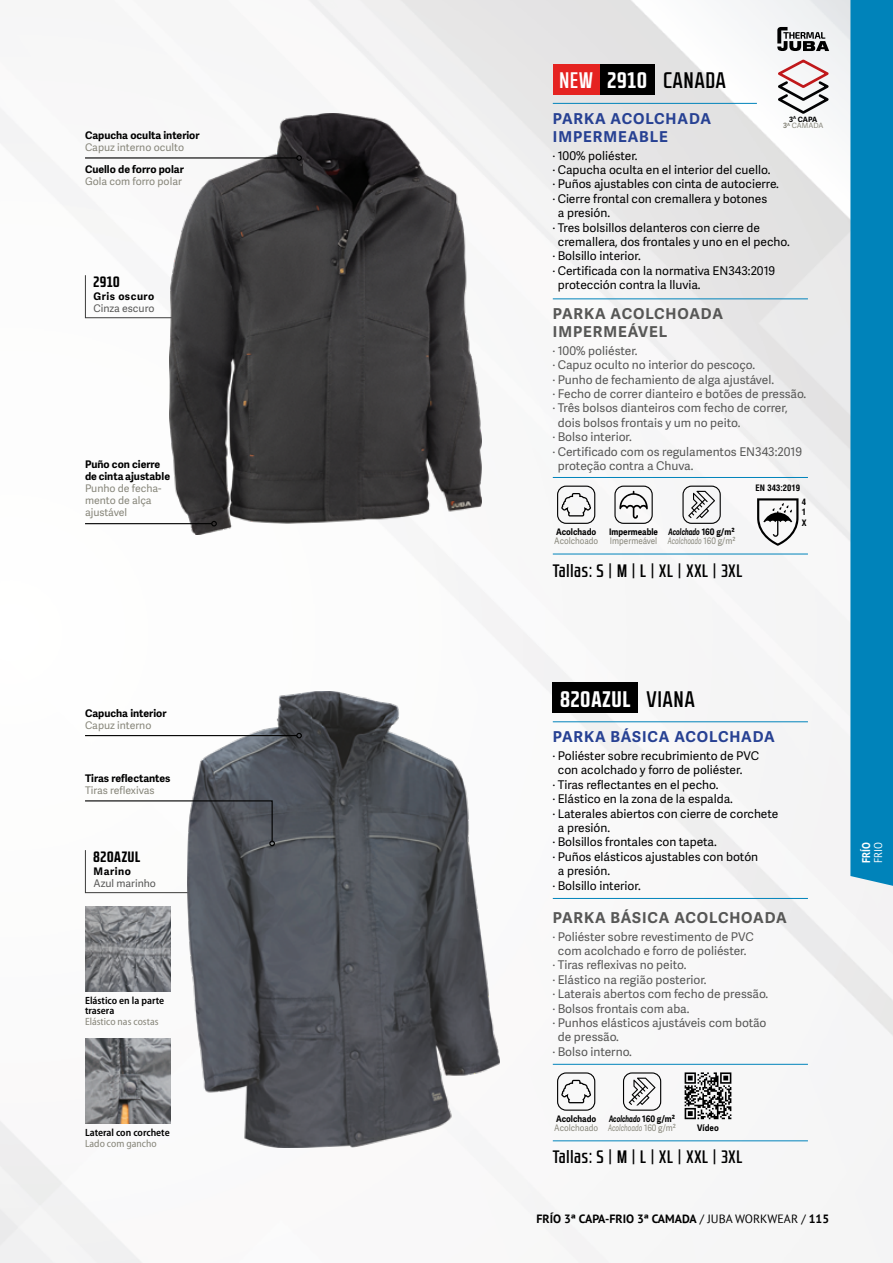
<style>
.page{position:relative;width:893px;height:1263px;background:#fff}
.page>*{position:absolute;margin:0;border:0;box-sizing:border-box;transform-origin:0 0}
.t1{font:700 22.5px "RB No 2.1 b";letter-spacing:.05em;color:#fff}
.t2{font:500 22.5px "RB No 2.1 b";letter-spacing:.05em;color:#000}
.t3{font:500 22.5px "RB No 2.1 b";color:#fff}
.t4{font:500 18px "RB No 2.1 b";letter-spacing:.05em;color:#000}
.t5{font:700 15px/18px "Adelle Sans";letter-spacing:.06em;color:#575756}
.t6{font:700 15px/18px "Adelle Sans";letter-spacing:.06em;color:#274193}
.t7{font:700 15px "RB No 2.1 b";letter-spacing:.05em;color:#000}
.t8{font:12px "Adelle Sans";color:#000}
.t9{font:12px "Adelle Sans";color:#575756}
.t10{font:700 12px "PT Sans";color:#000}
.t11{font:700 11.25px "PT Sans";color:#fff;scale:.9 1}
.t12{font:11.25px "PT Sans";color:#fff;scale:.9 1}
.t13{font:700 10.5px/12px "Adelle Sans";color:#000}
.t14{font:10.5px/12px "Adelle Sans";color:#87867a}
.t15{font:600 semi-condensed 10.5px/10.5px "Myriad Pro";color:#000}
.t16{font:semi-condensed 10.5px "Myriad Pro";color:#87867a}
.t17{font:10.5px "Adelle Sans";color:#575756}
.t18{font:700 10.5px "Adelle Sans";letter-spacing:.05em;color:#000}
.t19{font:italic 9px/9px "Adelle Sans";color:#87867a;scale:.7 1}
.t20{font:700 9px "Adelle Sans";color:#000;scale:.9 1}
.t21{font:9px "Adelle Sans";color:#87867a;scale:.9 1}
.t22{font:700 condensed 8.7px/10.9px "Helvetica LT Std";color:#000;text-align:justify}
.t23{font:7.35px/6.4px "Adelle Sans";color:#87867a;text-align:center}
.s1{font-weight:700;color:#000}
.s2{font-weight:700}
.s3{font-weight:700;font-style:normal;color:#000}
.s4{font-style:normal}
.s5{font-weight:400}
</style>
<div class="page">
<img style="left:0;top:0;width:893px;height:1263px">
<svg style="left:777px;top:27px;width:52px;height:24px"></svg>
<svg style="left:774px;top:57px;width:59px;height:59px"></svg>
<div style="left:850px;top:0;width:43px;height:889px;background:#0083ba"></div>
<hr style="left:553px;top:298px;width:255px;height:1px;background:#0083bb">
<hr style="left:553px;top:477px;width:255px;height:1px;background:#0083bb">
<hr style="left:553px;top:103px;width:204px;height:1px;background:#0083bb">
<hr style="left:553px;top:554px;width:255px;height:1px;background:#0083bb">
<div style="left:600px;top:64px;width:55px;height:31px;background:#000"></div>
<div style="left:557px;top:486px;width:38px;height:38px;border:1px solid #000;border-radius:9px"></div>
<svg style="left:560px;top:492px;width:32px;height:25px"></svg>
<svg style="left:619px;top:491px;width:29px;height:28px"></svg>
<div style="left:614px;top:486px;width:39px;height:38px;border:1px solid #000;border-radius:9px"></div>
<div style="left:553px;top:64px;width:47px;height:31px;background:#e52321"></div>
<svg style="left:85px;top:274px;width:85px;height:44px"></svg>
<img style="left:170px;top:114px;width:312px;height:421px">
<hr style="left:85px;top:523px;width:127px;height:1px;background:#000">
<svg style="left:211px;top:521px;width:6px;height:5px"></svg>
<hr style="left:85px;top:157px;width:212px;height:2px;background:#000">
<svg style="left:296px;top:155px;width:6px;height:6px"></svg>
<hr style="left:553px;top:1064px;width:255px;height:1px;background:#0083bb">
<hr style="left:553px;top:1140px;width:255px;height:1px;background:#0083bb">
<hr style="left:553px;top:898px;width:255px;height:1px;background:#0083bb">
<hr style="left:553px;top:721px;width:255px;height:1px;background:#0083bb">
<div style="left:553px;top:682px;width:85px;height:31px;background:#000"></div>
<div style="left:557px;top:1072px;width:38px;height:39px;border:1px solid #000;border-radius:9px"></div>
<svg style="left:560px;top:1079px;width:32px;height:25px"></svg>
<img style="left:187px;top:692px;width:312px;height:455px">
<hr style="left:85px;top:735px;width:212px;height:1px;background:#000">
<svg style="left:296px;top:733px;width:6px;height:5px"></svg>
<div style="left:682px;top:486px;width:39px;height:38px;border:1px solid #000;border-radius:9px"></div>
<svg style="left:688px;top:491px;width:27px;height:28px"></svg>
<svg style="left:757px;top:498px;width:41px;height:48px"></svg>
<div style="left:623px;top:1072px;width:38px;height:39px;border:1px solid #000;border-radius:9px"></div>
<svg style="left:629px;top:1078px;width:26px;height:27px"></svg>
<svg style="left:685px;top:1072px;width:46px;height:47px"></svg>
<img style="left:85px;top:907px;width:85px;height:85px">
<img style="left:85px;top:1039px;width:85px;height:85px">
<svg style="left:84px;top:800px;width:191px;height:93px"></svg>
<p class="t13" style="left:85px;top:130px;width:116px">Capucha oculta interior</p>
<p class="t14" style="left:85px;top:141px;width:101px">Capuz interno oculto</p>
<p class="t13" style="left:85px;top:164px;width:100px">Cuello de forro polar</p>
<p class="t14" style="left:85px;top:175px;width:98px">Gola com forro polar</p>
<p class="t7" style="left:94px;top:273px;width:28px">2910</p>
<p class="t18" style="left:94px;top:290px;width:62px">Gris oscuro</p>
<p class="t17" style="left:94px;top:301px;width:62px">Cinza escuro</p>
<p class="t13" style="left:85px;top:458px;width:87px">Puño con cierre de cinta ajustable</p>
<p class="t14" style="left:85px;top:482px;width:78px">Punho de fecha&shy;mento de alça ajustável</p>
<p class="t13" style="left:85px;top:707px;width:83px">Capucha interior</p>
<p class="t14" style="left:85px;top:719px;width:68px">Capuz interno</p>
<p class="t13" style="left:85px;top:772px;width:87px">Tiras reflectantes</p>
<p class="t14" style="left:85px;top:784px;width:71px">Tiras reflexivas</p>
<p class="t7" style="left:94px;top:848px;width:48px">820AZUL</p>
<p class="t13" style="left:94px;top:865px;width:39px">Marino</p>
<p class="t17" style="left:94px;top:875px;width:64px">Azul marinho</p>
<p class="t15" style="left:85px;top:995px;width:81px">Elástico en la parte trasera</p>
<p class="t16" style="left:85px;top:1016px;width:75px">Elástico nas costas</p>
<p class="t15" style="left:85px;top:1127px;width:86px">Lateral con corchete</p>
<p class="t16" style="left:85px;top:1137px;width:73px">Lado com gancho</p>
<h1 class="t3" style="left:559px;top:67px;width:35px">NEW</h1>
<h1 class="t1" style="left:608px;top:67px;width:41px">2910</h1>
<h1 class="t2" style="left:663px;top:67px;width:64px">CANADA</h1>
<p class="t6" style="left:553px;top:110px;width:160px">PARKA ACOLCHADA<br>IMPERMEABLE</p>
<p class="t8" style="left:553px;top:147px;width:86px">· 100% poliéster.</p>
<p class="t8" style="left:553px;top:161px;width:219px">· Capucha oculta en el interior del cuello.</p>
<p class="t8" style="left:553px;top:176px;width:228px">· Puños ajustables con cinta de autocierre.</p>
<p class="t8" style="left:553px;top:190px;width:216px">· Cierre frontal con cremallera y botones</p>
<p class="t8" style="left:558px;top:204px;width:54px">a presión.</p>
<p class="t8" style="left:553px;top:219px;width:209px">· Tres bolsillos delanteros con cierre de</p>
<p class="t8" style="left:558px;top:233px;width:233px">cremallera, dos frontales y uno en el pecho.</p>
<p class="t8" style="left:553px;top:248px;width:89px">· Bolsillo interior.</p>
<p class="t8" style="left:553px;top:262px;width:224px">· Certificada con la normativa EN343:2019</p>
<p class="t8" style="left:558px;top:276px;width:144px">protección contra la lluvia.</p>
<p class="t23" style="left:783px;top:116px;width:42px"><span class="s1">3</span><sup>A</sup> <span class="s1">CAPA<br></span><span class="s2">3</span><sup>A</sup> CAMADA</p>
<p class="t5" style="left:553px;top:305px;width:171px">PARKA ACOLCHOADA<br>IMPERMEÁVEL</p>
<p class="t9" style="left:553px;top:342px;width:86px">· 100% poliéster.</p>
<p class="t9" style="left:553px;top:356px;width:204px">· Capuz oculto no interior do pescoço.</p>
<p class="t9" style="left:553px;top:371px;width:223px">· Punho de fechamiento de alga ajustável.</p>
<p class="t9" style="left:553px;top:385px;width:255px">· Fecho de correr dianteiro e botões de pressão.</p>
<p class="t9" style="left:553px;top:399px;width:236px">· Três bolsos dianteiros com fecho de correr,</p>
<p class="t9" style="left:558px;top:414px;width:184px">dois bolsos frontais y um no peito.</p>
<p class="t9" style="left:553px;top:428px;width:81px">· Bolso interior.</p>
<p class="t9" style="left:553px;top:443px;width:251px">· Certificado com os regulamentos EN343:2019</p>
<p class="t9" style="left:558px;top:457px;width:137px">proteção contra a Chuva.</p>
<p class="t20" style="left:556px;top:526px;width:46px">Acolchado</p>
<p class="t21" style="left:554px;top:534px;width:50px">Acolchoado</p>
<p class="t20" style="left:609px;top:526px;width:56px">Impermeable</p>
<p class="t21" style="left:610px;top:534px;width:54px">Impermeável</p>
<p class="t19" style="left:668px;top:527px;width:98px"><span class="s1">Acolchado</span> <span class="s3">160 g/m²<br></span>Acolchoado <span class="s4">160 g/m²</span></p>
<h2 class="t4" style="left:553px;top:560px;width:191px">Tallas: S | M | L | XL | XXL | 3XL</h2>
<p class="t22" style="left:756px;top:483px;width:46px">EN 343:2019</p>
<p class="t22" style="left:802px;top:496px;width:6px">4<br>1<br>X</p>
<h1 class="t1" style="left:560px;top:685px;width:71px">820AZUL</h1>
<h1 class="t2" style="left:646px;top:686px;width:50px">VIANA</h1>
<p class="t6" style="left:553px;top:728px;width:223px">PARKA BÁSICA ACOLCHADA</p>
<p class="t8" style="left:553px;top:747px;width:208px">· Poliéster sobre recubrimiento de PVC</p>
<p class="t8" style="left:558px;top:761px;width:186px">con acolchado y forro de poliéster.</p>
<p class="t8" style="left:553px;top:776px;width:167px">· Tiras reflectantes en el pecho.</p>
<p class="t8" style="left:553px;top:790px;width:182px">· Elástico en la zona de la espalda.</p>
<p class="t8" style="left:553px;top:805px;width:227px">· Laterales abiertos con cierre de corchete</p>
<p class="t8" style="left:558px;top:819px;width:54px">a presión.</p>
<p class="t8" style="left:553px;top:833px;width:166px">· Bolsillos frontales con tapeta.</p>
<p class="t8" style="left:553px;top:848px;width:207px">· Puños elásticos ajustables con botón</p>
<p class="t8" style="left:558px;top:862px;width:54px">a presión.</p>
<p class="t8" style="left:553px;top:877px;width:89px">· Bolsillo interior.</p>
<p class="t5" style="left:553px;top:908px;width:235px">PARKA BÁSICA ACOLCHOADA</p>
<p class="t9" style="left:553px;top:928px;width:202px">· Poliéster sobre revestimento de PVC</p>
<p class="t9" style="left:558px;top:942px;width:190px">com acolchado e forro de poliéster.</p>
<p class="t9" style="left:553px;top:956px;width:135px">· Tiras reflexivas no peito.</p>
<p class="t9" style="left:553px;top:971px;width:155px">· Elástico na região posterior.</p>
<p class="t9" style="left:553px;top:985px;width:217px">· Laterais abertos com fecho de pressão.</p>
<p class="t9" style="left:553px;top:1000px;width:138px">· Bolsos frontais com aba.</p>
<p class="t9" style="left:553px;top:1014px;width:215px">· Punhos elásticos ajustáveis com botão</p>
<p class="t9" style="left:558px;top:1028px;width:63px">de pressão.</p>
<p class="t9" style="left:553px;top:1043px;width:81px">· Bolso interno.</p>
<p class="t20" style="left:556px;top:1113px;width:46px">Acolchado</p>
<p class="t21" style="left:554px;top:1121px;width:50px">Acolchoado</p>
<p class="t19" style="left:608px;top:1113px;width:98px"><span class="s1">Acolchado</span> <span class="s3">160 g/m²<br></span>Acolchoado <span class="s4">160 g/m²</span></p>
<p class="t20" style="left:697px;top:1122px;width:25px">Vídeo</p>
<h2 class="t4" style="left:553px;top:1147px;width:191px">Tallas: S | M | L | XL | XXL | 3XL</h2>
<p class="t10" style="left:536px;top:1211px;width:294px">FRÍO 3ª CAPA-FRIO 3ª CAMADA <span class="s5">/ JUBA WORKWEAR /</span> 115</p>
<p class="t11" style="left:859px;top:863px;width:25px;rotate:-90deg">FRÍO</p>
<p class="t12" style="left:871px;top:863px;width:25px;rotate:-90deg">FRIO</p>
</div>
